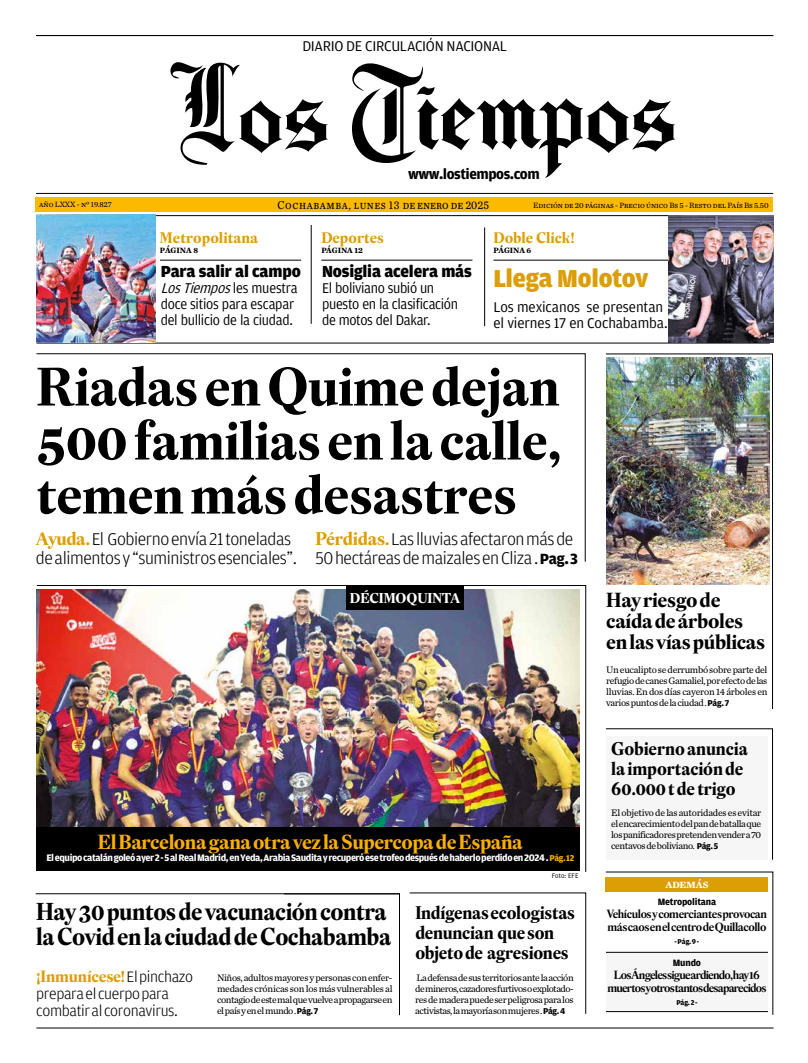
<style>
.page{position:relative;width:808px;height:1063px;background:#fff}
.page>*{position:absolute;margin:0;border:0;box-sizing:border-box;transform-origin:0 0}
.t1{font:700 53px/54px "Eudald Headline";letter-spacing:-.01em;color:#000;text-align:justify}
.t2{font:900 26px "Amplitude";letter-spacing:-.015em;color:#dc9e05}
.t3{font:700 24px/25px "Eudald Headline";letter-spacing:-.025em;color:#000;scale:.96 1}
.t4{font:700 20px/21px "Eudald Headline";letter-spacing:-.02em;color:#000}
.t5{font:700 20px "Eudald Headline";letter-spacing:-.025em;color:#f9b000}
.t6{font:300 18px/18.7px "Amplitude";letter-spacing:-.025em;color:#000}
.t7{font:700 18px/20px "Eudald Headline";letter-spacing:-.02em;color:#000;scale:.96 1}
.t8{font:900 17px "Amplitude";letter-spacing:-.01em;color:#000}
.t9{font:300 16px/17px "Amplitude";letter-spacing:-.025em;color:#000}
.t10{font:700 16px "Eudald Headline";letter-spacing:-.02em;color:#dc9e05}
.t11{font:15px/16px "Amplitude";letter-spacing:-.02em;color:#000;scale:.95 1}
.t12{font:15px/16px "Amplitude";letter-spacing:-.02em;color:#000}
.t13{font:700 15px "Eudald Headline";color:#dc9e05}
.t14{font:700 15px "Amplitude";letter-spacing:-.03em;color:#000}
.t15{font:700 14px "Eudald Headline";letter-spacing:-.015em;color:#fff}
.t16{font:12px "Chronicle Text G2";letter-spacing:.05em;color:#000;scale:.9 1}
.t17{font:600 11.7px/13px "Eudald Headline";letter-spacing:-.065em;color:#000;text-align:center}
.t18{font:600 11.7px/13px "Eudald Headline";letter-spacing:-.04em;color:#000}
.t19{font:700 10px "Amplitude";letter-spacing:-.045em;color:#fff}
.t20{font:9.8px/11px "Chronicle Text G2";letter-spacing:-.04em;color:#000;text-align:justify}
.t21{font:700 9.7px "Amplitude";letter-spacing:-.02em;color:#000}
.t22{font:700 9.4px "Chronicle Text G1";letter-spacing:-.025em;color:#fff;scale:1.06 1}
.t23{font:8px "Chronicle Text G2";letter-spacing:-.01em;color:#000}
.t24{font:700 8px "Chronicle Text G1";letter-spacing:-.005em;color:#000}
.t25{font:700 7.4px "Amplitude";letter-spacing:-.02em;color:#000}
.t26{font:7px "Amplitude";color:#000}
.s1{font-style:italic}
.s2{font-family:"Eudald Headline";font-weight:700;color:#dc9e05}
.s3{font-weight:700;font-size:15.7px}
.s4{font-size:9px;color:#f9b000}
.s5{font-family:"Amplitude";font-weight:700;font-size:9px}
.s6{font-family:"Amplitude";font-weight:300;color:#000}
</style>
<div class="page">
<svg style="left:36px;top:353px;width:549px;height:209px"></svg>
<svg style="left:36px;top:894px;width:364px;height:121px"></svg>
<hr style="left:36px;top:1028px;width:737px;height:1px;background:#000">
<hr style="left:37px;top:343px;width:733px;height:1px;background:#000">
<svg style="left:606px;top:872px;width:167px;height:143px"></svg>
<hr style="left:606px;top:952px;width:162px;height:1px;background:#000">
<hr style="left:606px;top:1011px;width:162px;height:1px;background:#000">
<svg style="left:606px;top:729px;width:167px;height:131px"></svg>
<svg style="left:409px;top:893px;width:177px;height:121px"></svg>
<svg style="left:606px;top:354px;width:167px;height:355px"></svg>
<div style="left:606px;top:736px;width:162px;height:124px;background:#f6f6f6"></div>
<img style="left:37px;top:585px;width:549px;height:287px">
<div style="left:346px;top:585px;width:118px;height:25px;background:#000"></div>
<div style="left:44px;top:831px;width:537px;height:38px;background:#000"></div>
<hr style="left:484px;top:227px;width:1px;height:99px;background:#000">
<hr style="left:493px;top:260px;width:217px;height:1px;background:#000">
<hr style="left:321px;top:260px;width:151px;height:1px;background:#000">
<hr style="left:311px;top:225px;width:1px;height:99px;background:#000">
<hr style="left:160px;top:260px;width:141px;height:1px;background:#000">
<hr style="left:36px;top:35px;width:737px;height:1px;background:#000">
<hr style="left:36px;top:193px;width:737px;height:1px;background:#000">
<svg style="left:170px;top:62px;width:158px;height:103px"></svg>
<svg style="left:352px;top:63px;width:323px;height:115px"></svg>
<div style="left:35px;top:197px;width:738px;height:15px;background:#fbba00"></div>
<hr style="left:36px;top:215px;width:737px;height:1px;background:#000">
<img style="left:36px;top:215px;width:119px;height:128px">
<img style="left:607px;top:357px;width:162px;height:228px">
<img style="left:668px;top:216px;width:105px;height:127px">
<h3 class="t12" style="left:302px;top:39px;width:206px">DIARIO DE CIRCULACIÓN NACIONAL</h3>
<h3 class="t14" style="left:408px;top:166px;width:133px">www.lostiempos.com</h3>
<p class="t23" style="left:39px;top:199px;width:74px">año LXXX - nº 19.827</p>
<p class="t16" style="left:277px;top:196px;width:237px">Cochabamba, lunes 13 de enero de 2025</p>
<p class="t23" style="left:533px;top:199px;width:237px">Edición de 20 páginas - Precio único Bs 5 - Resto del País Bs 5.50</p>
<h3 class="t13" style="left:160px;top:227px;width:100px">Metropolitana</h3>
<p class="t24" style="left:160px;top:244px;width:40px">PÁGINA 8</p>
<h3 class="t8" style="left:161px;top:262px;width:142px">Para salir al campo</h3>
<h3 class="t11" style="left:161px;top:280px;width:146px"><span class="s1">LosTiempos</span>l e s mu e s t r a doce sitios para escapar del bullicio de la ciudad.</h3>
<h3 class="t13" style="left:321px;top:227px;width:64px">Deportes</h3>
<p class="t24" style="left:321px;top:244px;width:43px">PÁGINA 12</p>
<h3 class="t8" style="left:322px;top:262px;width:151px">Nosiglia acelera más</h3>
<h3 class="t11" style="left:322px;top:280px;width:145px">El boliviano subió un puesto en la clasificación de motos del Dakar.</h3>
<h3 class="t13" style="left:493px;top:227px;width:83px">Doble Click!</h3>
<p class="t24" style="left:493px;top:244px;width:39px">PÁGINA 6</p>
<h2 class="t2" style="left:493px;top:263px;width:157px">Llega Molotov</h2>
<h3 class="t12" style="left:493px;top:299px;width:176px">Los mexicanos se presentan el viernes 17 en Cochabamba.</h3>
<h1 class="t1" style="left:36px;top:359px;width:527px">Riadas en Quime dejan 500 familias en la calle, temen más desastres</h1>
<h3 class="t6" style="left:36px;top:530px;width:263px"><span class="s2">Ayuda.</span> El Gobierno envía 21 toneladas de alimentos y “suministros esenciales”.</h3>
<h3 class="t6" style="left:315px;top:530px;width:264px"><span class="s2">Pérdidas.</span> Las lluvias afectaron más de<br>50 hectáreas de maizales en Cliza .<span class="s3">Pag. 3</span></h3>
<h3 class="t15" style="left:350px;top:588px;width:112px">DÉCIMOQUINTA</h3>
<h3 class="t5" style="left:98px;top:828px;width:427px">El Barcelona gana otra vez la Supercopa de España</h3>
<p class="t19" style="left:46px;top:852px;width:529px">El equipo catalán goleó ayer 2 - 5 al Real Madrid, en Yeda, Arabia Saudita y recuperó ese trofeo después de haberlo perdido en 2024 . <span class="s4">Pág. 12</span></p>
<p class="t26" style="left:552px;top:872px;width:28px">Foto: EFE</p>
<h3 class="t3" style="left:36px;top:899px;width:371px">Hay 30 puntos de vacunación contra la Covid en la ciudad de Cochabamba</h3>
<p class="t20" style="left:217px;top:972px;width:177px">Niños, adultos mayores y personas con enfer&shy;medades crónicas son los más vulnerables al contagio de este mal que vuelve a propagarse en el país y en el mundo .<span class="s5">Pág. 7</span></p>
<h3 class="t10" style="left:36px;top:965px;width:158px">¡Inmunícese! <span class="s6">El pinchazo</span></h3>
<h3 class="t9" style="left:36px;top:985px;width:143px">prepara el cuerpo para combatir al coronavirus.</h3>
<h3 class="t7" style="left:415px;top:902px;width:168px">Indígenas ecologistas denuncian que son objeto de agresiones</h3>
<p class="t20" style="left:415px;top:972px;width:160px">La defensa de sus territorios ante la acción de mineros, cazadores furtivos o explotado&shy;res de madera puede ser peligrosa para los activistas, la mayoría son mujeres . <span class="s5">Pág. 4</span></p>
<h3 class="t4" style="left:606px;top:589px;width:160px">Hay riesgo de caída de árboles en las vías públicas</h3>
<p class="t20" style="left:606px;top:664px;width:163px">Un eucalipto se derrumbó sobre parte del refugio de canes Gamaliel, por efecto de las lluvias. En dos días cayeron 14 árboles en varios puntos de la ciudad . <span class="s5">Pág. 7</span></p>
<h3 class="t7" style="left:611px;top:738px;width:144px">Gobierno anuncia la importación de<br>60.000 t de trigo</h3>
<p class="t20" style="left:611px;top:807px;width:152px">El objetivo de las autoridades es evitar el encarecimiento del pan de batalla que los panificadores pretenden vender a 70 centavos de boliviano. <span class="s5">Pág. 5</span></p>
<p class="t22" style="left:665px;top:877px;width:42px">ADEMÁS</p>
<p class="t21" style="left:658px;top:896px;width:60px">Metropolitana</p>
<p class="t18" style="left:607px;top:907px;width:162px">Vehículos y comerciantes provocan más caos en el centro de Quillacollo</p>
<p class="t25" style="left:674px;top:938px;width:26px">- Pág. 9 -</p>
<p class="t21" style="left:673px;top:957px;width:30px">Mundo</p>
<p class="t17" style="left:607px;top:968px;width:161px">Los Ángeles sigue ardiendo, hay 16 muertos y otros tantos desaparecidos</p>
<p class="t25" style="left:676px;top:999px;width:23px">Pág. 2 -</p>
</div>
